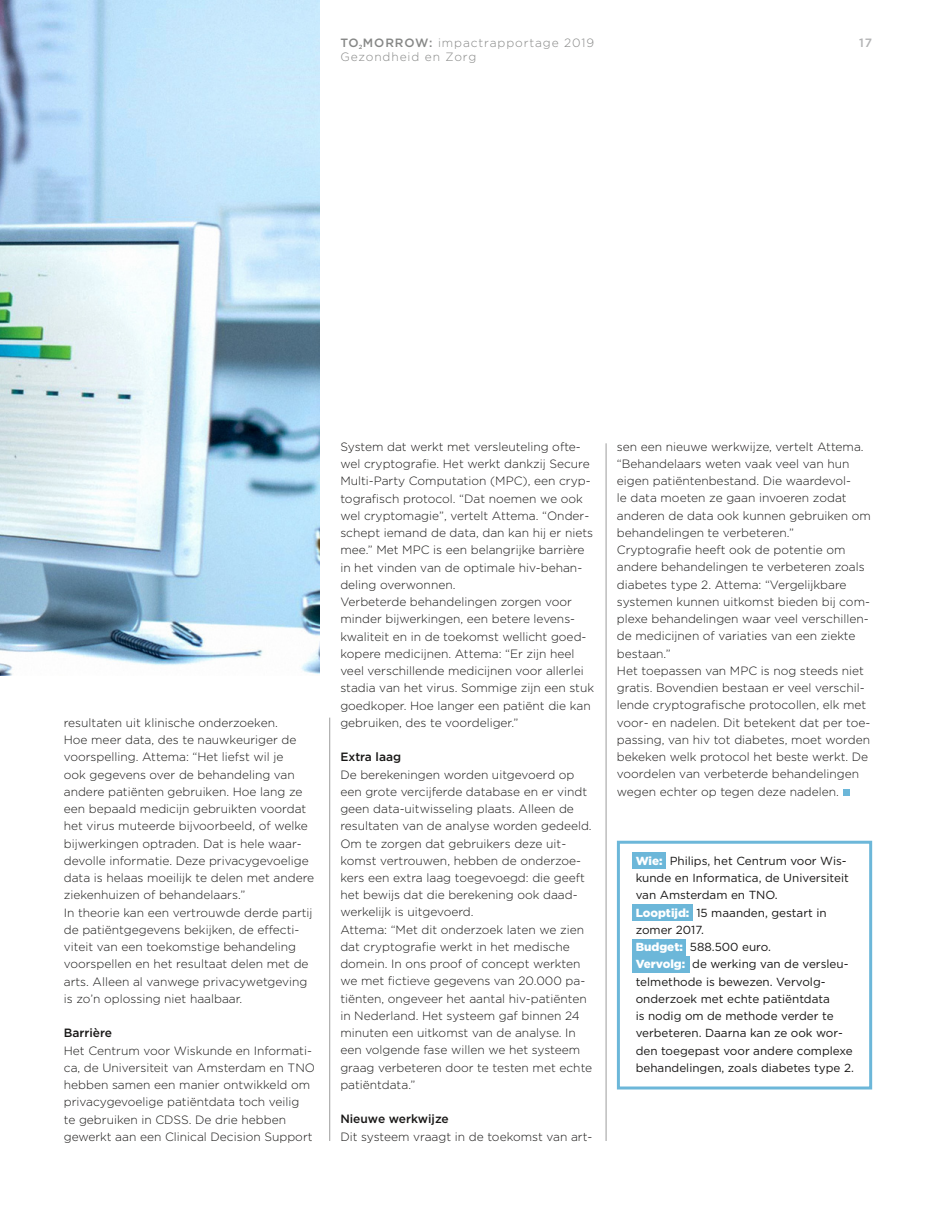
<style>
.page{position:relative;width:936px;height:1212px;background:#fff}
.page>*{position:absolute;margin:0;border:0;box-sizing:border-box;transform-origin:0 0}
.t1{font:300 12px/17.2px "Gotham";color:#181716}
.t2{font:300 12px/14.4px "Gotham";letter-spacing:.075em;color:#868786}
.t3{font:500 12px "Gotham";color:#181716}
.t4{font:500 12px "Gotham";color:#b1b2b3}
.t5{font:11.7px/17.2px "Gotham";color:#181716}
.s1{font-weight:500}
.s2{font-weight:900;color:#fff}
</style>
<div class="page">
<img style="left:0;top:0;width:319px;height:675px">
<div style="left:842px;top:789px;width:7px;height:7px;background:#6cb7d9"></div>
<hr style="left:605px;top:443px;width:1px;height:698px;background:#9c9c9d">
<hr style="left:329px;top:718px;width:1px;height:423px;background:#9c9c9d">
<div style="left:632px;top:853px;width:34px;height:16px;background:#6cb7d9"></div>
<div style="left:632px;top:956px;width:57px;height:16px;background:#6cb7d9"></div>
<div style="left:632px;top:904px;width:61px;height:17px;background:#6cb7d9"></div>
<div style="left:632px;top:939px;width:53px;height:16px;background:#6cb7d9"></div>
<div style="left:617px;top:841px;width:255px;height:248px;border:3px solid #6cb7d9"></div>
<p class="t2" style="left:340px;top:35px;width:255px"><span class="s1">TO</span><sub>2</sub><span class="s1">MORROW:</span> impactrapportage 2019<br>Gezondheid en Zorg</p>
<p class="t4" style="left:859px;top:35px;width:14px">17</p>
<p class="t1" style="left:64px;top:714px;width:252px">resultaten uit klinische onderzoeken.<br>Hoe meer data, des te nauwkeuriger de voorspelling. Attema: “Het liefst wil je<br>ook gegevens over de behandeling van andere patiënten gebruiken. Hoe lang ze een bepaald medicijn gebruikten voordat het virus muteerde bijvoorbeeld, of welke bijwerkingen optraden. Dat is hele waar&shy;devolle informatie. Deze privacygevoelige data is helaas moeilijk te delen met andere ziekenhuizen of behandelaars.”<br>In theorie kan een vertrouwde derde partij de patiëntgegevens bekijken, de effecti&shy;viteit van een toekomstige behandeling voorspellen en het resultaat delen met de arts. Alleen al vanwege privacywetgeving is zo’n oplossing niet haalbaar.</p>
<p class="t3" style="left:64px;top:1025px;width:50px">Barrière</p>
<p class="t1" style="left:64px;top:1041px;width:253px">Het Centrum voor Wiskunde en Informati&shy;ca, de Universiteit van Amsterdam en TNO hebben samen een manier ontwikkeld om privacygevoelige patiëntdata toch veilig<br>te gebruiken in CDSS. De drie hebben gewerkt aan een Clinical Decision Support</p>
<p class="t1" style="left:340px;top:438px;width:255px">System dat werkt met versleuteling ofte&shy;wel cryptografie. Het werkt dankzij Secure Multi-Party Computation (MPC), een cryp&shy;tografisch protocol. “Dat noemen we ook wel cryptomagie”, vertelt Attema. “Onder&shy;schept iemand de data, dan kan hij er niets mee.” Met MPC is een belangrijke barrière in het vinden van de optimale hiv-behan&shy;deling overwonnen.<br>Verbeterde behandelingen zorgen voor minder bijwerkingen, een betere levens&shy;kwaliteit en in de toekomst wellicht goed&shy;kopere medicijnen. Attema: “Er zijn heel veel verschillende medicijnen voor allerlei stadia van het virus. Sommige zijn een stuk goedkoper. Hoe langer een patiënt die kan gebruiken, des te voordeliger.”</p>
<p class="t3" style="left:340px;top:749px;width:62px">Extra laag</p>
<p class="t1" style="left:340px;top:765px;width:253px">De berekeningen worden uitgevoerd op een grote vercijferde database en er vindt geen data-uitwisseling plaats. Alleen de resultaten van de analyse worden gedeeld.<br>Om te zorgen dat gebruikers deze uit&shy;komst vertrouwen, hebben de onderzoe&shy;kers een extra laag toegevoegd: die geeft het bewijs dat die berekening ook daad&shy;werkelijk is uitgevoerd.<br>Attema: “Met dit onderzoek laten we zien dat cryptografie werkt in het medische domein. In ons proof of concept werkten we met fictieve gegevens van 20.000 pa&shy;tiënten, ongeveer het aantal hiv-patiënten in Nederland. Het systeem gaf binnen 24 minuten een uitkomst van de analyse. In een volgende fase willen we het systeem graag verbeteren door te testen met echte patiëntdata.”</p>
<p class="t3" style="left:340px;top:1111px;width:110px">Nieuwe werkwijze</p>
<p class="t1" style="left:340px;top:1127px;width:253px">Dit systeem vraagt in de toekomst van art-</p>
<p class="t1" style="left:617px;top:437px;width:255px">sen een nieuwe werkwijze, vertelt Attema. “Behandelaars weten vaak veel van hun eigen patiëntenbestand. Die waardevol-<br>le data moeten ze gaan invoeren zodat anderen de data ook kunnen gebruiken om behandelingen te verbeteren.” Cryptografie heeft ook de potentie om andere behandelingen te verbeteren zoals diabetes type 2. Attema: “Vergelijkbare systemen kunnen uitkomst bieden bij com&shy;plexe behandelingen waar veel verschillen&shy;de medicijnen of variaties van een ziekte bestaan.”<br>Het toepassen van MPC is nog steeds niet gratis. Bovendien bestaan er veel verschil&shy;lende cryptografische protocollen, elk met voor- en nadelen. Dit betekent dat per toe&shy;passing, van hiv tot diabetes, moet worden bekeken welk protocol het beste werkt. De voordelen van verbeterde behandelingen wegen echter op tegen deze nadelen.</p>
<p class="t5" style="left:635px;top:852px;width:220px"><span class="s2">Wie:</span> Philips, het Centrum voor Wis&shy;kunde en Informatica, de Universiteit van Amsterdam en TNO.<br><span class="s2">Looptijd:</span> 15 maanden, gestart in zomer 2017.<br><span class="s2">Budget:</span> 588.500 euro.<br><span class="s2">Vervolg:</span> de werking van de versleu&shy;telmethode is bewezen. Vervolg&shy;onderzoek met echte patiëntdata<br>is nodig om de methode verder te verbeteren. Daarna kan ze ook wor&shy;den toegepast voor andere complexe behandelingen, zoals diabetes type 2.</p>
</div>
